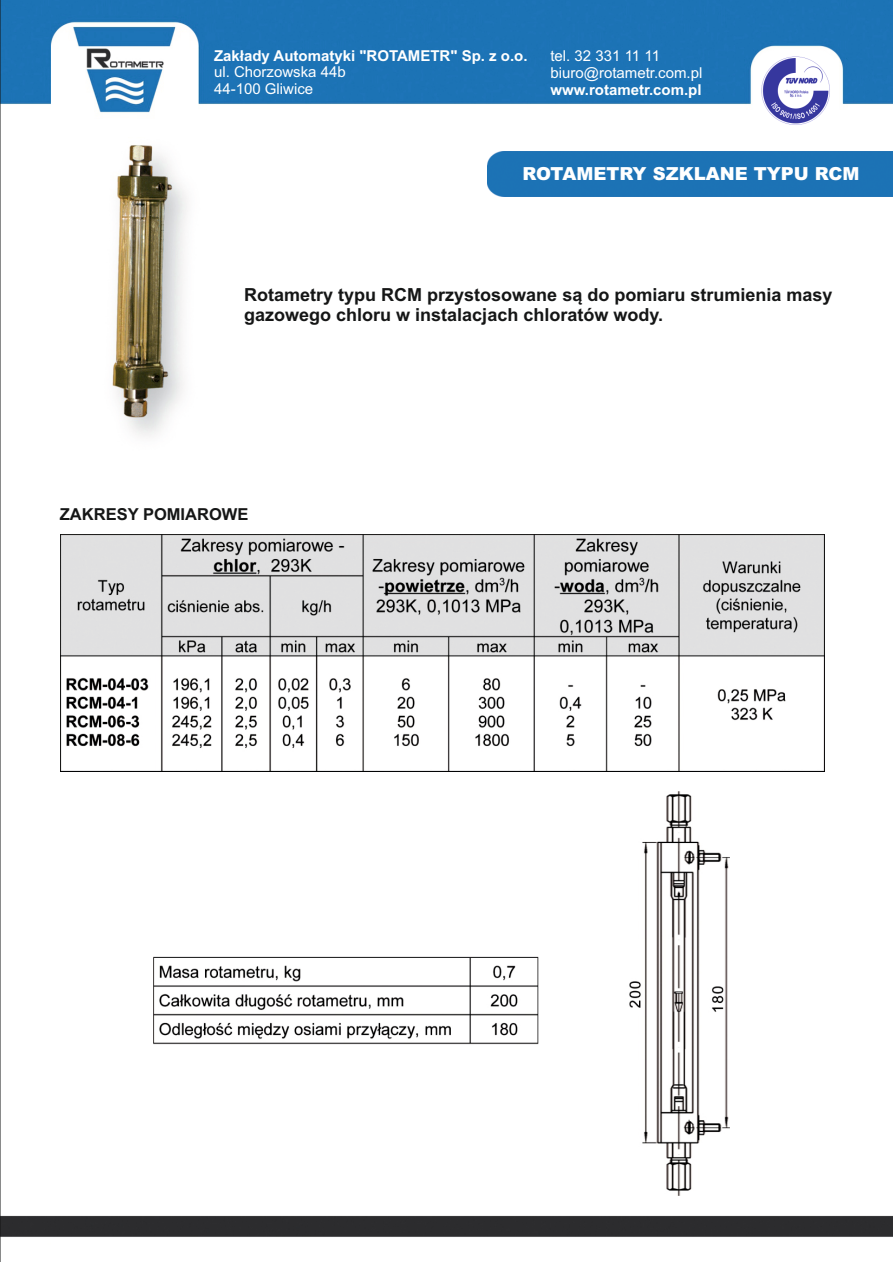
<style>
.page{position:relative;width:893px;height:1262px;background:#fff}
.page>*{position:absolute;margin:0;border:0;box-sizing:border-box;transform-origin:0 0}
.t1{font:700 18px/20.1px "Arial";color:#151616}
.t2{font:900 18px "Arial";color:#fff}
.t3{font:700 16.5px "Arial";color:#151616}
.t4{font:15px/16.8px "Arial";color:#fff}
.t5{font:700 15px "Arial";color:#fff}
</style>
<div class="page">
<img style="left:1px;top:0;width:892px;height:1237px">
<img style="left:753px;top:51px;width:85px;height:83px">
<hr style="left:0;top:0;width:1px;height:1262px;background:#151616">
<div style="left:487px;top:151px;width:405px;height:45px;background:#1c72b5"></div>
<img style="left:153px;top:791px;width:576px;height:404px">
<img style="left:102px;top:138px;width:100px;height:313px">
<img style="left:60px;top:535px;width:764px;height:236px">
<p class="t5" style="left:214px;top:50px;width:315px">Zakłady Automatyki "ROTAMETR" Sp. z o.o.</p>
<p class="t4" style="left:214px;top:65px;width:133px">ul. Chorzowska 44b<br>44-100 Gliwice</p>
<p class="t4" style="left:550px;top:49px;width:153px">tel. 32 331 11 11 biuro@rotametr.com.pl</p>
<p class="t5" style="left:550px;top:84px;width:153px">www.rotametr.com.pl</p>
<p class="t2" style="left:522px;top:167px;width:338px">ROTAMETRY SZKLANE TYPU RCM</p>
<p class="t1" style="left:244px;top:286px;width:590px">Rotametry typu RCM przystosowane są do pomiaru strumienia masy gazowego chloru w instalacjach chloratów wody.</p>
<p class="t3" style="left:60px;top:508px;width:190px">ZAKRESY POMIAROWE</p>
</div>
